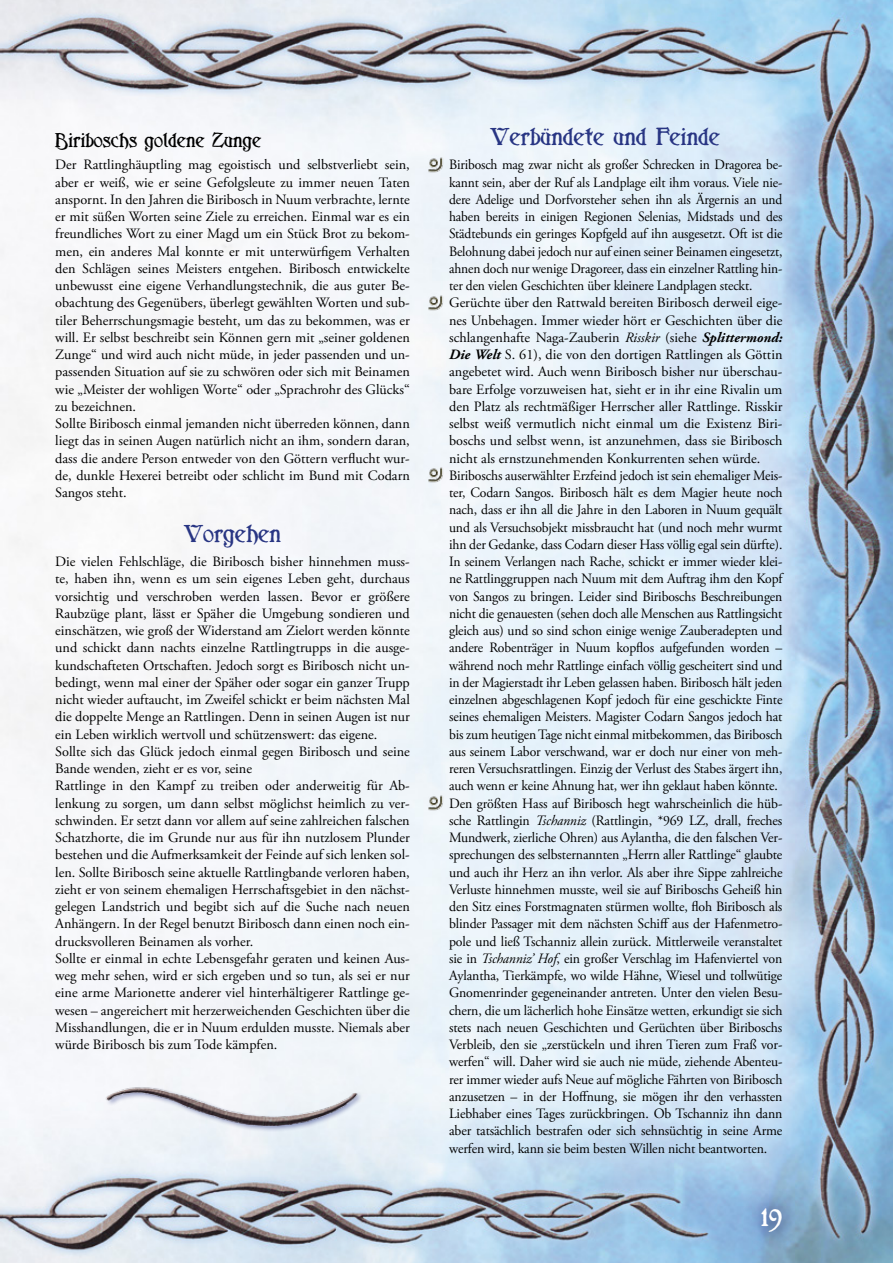
<style>
.page{position:relative;width:893px;height:1263px;background:#fff}
.page>*{position:absolute;margin:0;border:0;box-sizing:border-box;transform-origin:0 0}
.t1{font:42px "Historisch Brief 21";color:#fff}
.Ü3{font:33px "Historisch Brief 21";color:#283583}
.Ü4{font:27px "Historisch Brief 21";color:#000}
.t2{font:14.25px/17.2px "Adobe Garamond Pro";color:#000;text-align:justify}
.t3{font:14.25px/17.2px "Adobe Garamond Pro";color:#000;text-align:justify;scale:.96 1}
.t4{font:14.25px/17.2px "Adobe Garamond Pro";color:#000;text-align:justify;scale:.95 1}
.s1{font-style:italic}
.s2{font-weight:700;font-style:italic}
</style>
<div class="page">
<img style="left:0;top:0;width:893px;height:1263px">
<div style="left:742px;top:1189px;width:59px;height:61px;background:#283583;opacity:.4"></div>
<img style="left:428px;top:156px;width:21px;height:18px">
<img style="left:428px;top:294px;width:21px;height:18px">
<img style="left:428px;top:466px;width:21px;height:18px">
<img style="left:428px;top:794px;width:21px;height:18px">
<img style="left:98px;top:1070px;width:270px;height:66px">
<p class="Ü4" style="left:55px;top:127px;width:208px">Biriboschs goldene Zunge</p>
<p class="t2" style="left:55px;top:157px;width:356px">Der Rattlinghäuptling mag egoistisch und selbstverliebt sein, aber er weiß, wie er seine Gefolgsleute zu immer neuen Taten anspornt. In den Jahren die Biribosch in Nuum verbrachte, lernte er mit süßen Worten seine Ziele zu erreichen. Einmal war es ein freundliches Wort zu einer Magd um ein Stück Brot zu bekom&shy;men, ein anderes Mal konnte er mit unterwürfigem Verhalten den Schlägen seines Meisters entgehen. Biribosch entwickelte unbewusst eine eigene Verhandlungstechnik, die aus guter Be&shy;obachtung des Gegenübers, überlegt gewählten Worten und sub&shy;tiler Beherrschungsmagie besteht, um das zu bekommen, was er will. Er selbst beschreibt sein Können gern mit „seiner goldenen Zunge“ und wird auch nicht müde, in jeder passenden und un&shy;passenden Situation auf sie zu schwören oder sich mit Beinamen wie „Meister der wohligen Worte“ oder „Sprachrohr des Glücks“ zu bezeichnen.</p>
<p class="t2" style="left:55px;top:415px;width:356px">Sollte Biribosch einmal jemanden nicht überreden können, dann liegt das in seinen Augen natürlich nicht an ihm, sondern daran, dass die andere Person entweder von den Göttern verflucht wur&shy;de, dunkle Hexerei betreibt oder schlicht im Bund mit Codarn Sangos steht.</p>
<p class="Ü3" style="left:184px;top:518px;width:99px">Vorgehen</p>
<p class="t2" style="left:55px;top:553px;width:356px">Die vielen Fehlschläge, die Biribosch bisher hinnehmen muss&shy;te, haben ihn, wenn es um sein eigenes Leben geht, durchaus vorsichtig und verschroben werden lassen. Bevor er größere Raubzüge plant, lässt er Späher die Umgebung sondieren und einschätzen, wie groß der Widerstand am Zielort werden könnte und schickt dann nachts einzelne Rattlingtrupps in die ausge&shy;kundschafteten Ortschaften. Jedoch sorgt es Biribosch nicht un&shy;bedingt, wenn mal einer der Späher oder sogar ein ganzer Trupp nicht wieder auftaucht, im Zweifel schickt er beim nächsten Mal die doppelte Menge an Rattlingen. Denn in seinen Augen ist nur ein Leben wirklich wertvoll und schützenswert: das eigene.</p>
<p class="t2" style="left:55px;top:743px;width:356px">Sollte sich das Glück jedoch einmal gegen Biribosch und seine<br>Bande wenden, zieht er es vor, seine</p>
<p class="t2" style="left:55px;top:778px;width:356px">Rattlinge in den Kampf zu treiben oder anderweitig für Ab&shy;lenkung zu sorgen, um dann selbst möglichst heimlich zu ver&shy;schwinden. Er setzt dann vor allem auf seine zahlreichen falschen Schatzhorte, die im Grunde nur aus für ihn nutzlosem Plunder bestehen und die Aufmerksamkeit der Feinde auf sich lenken sol&shy;len. Sollte Biribosch seine aktuelle Rattlingbande verloren haben, zieht er von seinem ehemaligen Herrschaftsgebiet in den nächst&shy;gelegen Landstrich und begibt sich auf die Suche nach neuen Anhängern. In der Regel benutzt Biribosch dann einen noch ein&shy;drucksvolleren Beinamen als vorher.</p>
<p class="t2" style="left:55px;top:950px;width:356px">Sollte er einmal in echte Lebensgefahr geraten und keinen Aus&shy;weg mehr sehen, wird er sich ergeben und so tun, als sei er nur eine arme Marionette anderer viel hinterhältigerer Rattlinge ge&shy;wesen – angereichert mit herzerweichenden Geschichten über die Misshandlungen, die er in Nuum erdulden musste. Niemals aber würde Biribosch bis zum Tode kämpfen.</p>
<p class="Ü3" style="left:490px;top:121px;width:232px">Verbündete und Feinde</p>
<p class="t4" style="left:449px;top:157px;width:352px">Biribosch mag zwar nicht als großer Schrecken in Dragorea be&shy;kannt sein, aber der Ruf als Landplage eilt ihm voraus. Viele nie&shy;dere Adelige und Dorfvorsteher sehen ihn als Ärgernis an und haben bereits in einigen Regionen Selenias, Midstads und des Städtebunds ein geringes Kopfgeld auf ihn ausgesetzt. Oft ist die Belohnung dabei jedoch nur auf einen seiner Beinamen eingesetzt, ahnen doch nur wenige Dragoreer, dass ein einzelner Rattling hin&shy;ter den vielen Geschichten über kleinere Landplagen steckt.</p>
<p class="t2" style="left:449px;top:295px;width:335px">Gerüchte über den Rattwald bereiten Biribosch derweil eige&shy;nes Unbehagen. Immer wieder hört er Geschichten über die schlangenhafte Naga-Zauberin <span class="s1">Risskir</span> (siehe <span class="s2">Splittermond:<br>Die Welt</span> S. 61), die von den dortigen Rattlingen als Göttin angebetet wird. Auch wenn Biribosch bisher nur überschau&shy;bare Erfolge vorzuweisen hat, sieht er in ihr eine Rivalin um den Platz als rechtmäßiger Herrscher aller Rattlinge. Risskir selbst weiß vermutlich nicht einmal um die Existenz Biri&shy;boschs und selbst wenn, ist anzunehmen, dass sie Biribosch nicht als ernstzunehmenden Konkurrenten sehen würde.</p>
<p class="t3" style="left:449px;top:467px;width:349px">Biriboschs auserwählter Erzfeind jedoch ist sein ehemaliger Meis&shy;ter, Codarn Sangos. Biribosch hält es dem Magier heute noch nach, dass er ihn all die Jahre in den Laboren in Nuum gequält und als Versuchsobjekt missbraucht hat (und noch mehr wurmt ihn der Gedanke, dass Codarn dieser Hass völlig egal sein dürfte).<br>In seinem Verlangen nach Rache, schickt er immer wieder klei&shy;ne Rattlinggruppen nach Nuum mit dem Auftrag ihm den Kopf von Sangos zu bringen. Leider sind Biriboschs Beschreibungen nicht die genauesten (sehen doch alle Menschen aus Rattlingsicht gleich aus) und so sind schon einige wenige Zauberadepten und andere Robenträger in Nuum kopflos aufgefunden worden – während noch mehr Rattlinge einfach völlig gescheitert sind und in der Magierstadt ihr Leben gelassen haben. Biribosch hält jeden einzelnen abgeschlagenen Kopf jedoch für eine geschickte Finte seines ehemaligen Meisters. Magister Codarn Sangos jedoch hat bis zum heutigen Tage nicht einmal mitbekommen, das Biribosch aus seinem Labor verschwand, war er doch nur einer von meh&shy;reren Versuchsrattlingen. Einzig der Verlust des Stabes ärgert ihn, auch wenn er keine Ahnung hat, wer ihn geklaut haben könnte.</p>
<p class="t2" style="left:449px;top:795px;width:335px">Den größten Hass auf Biribosch hegt wahrscheinlich die hüb&shy;sche Rattlingin <span class="s1">Tschanniz</span> (Rattlingin, *969 LZ, drall, freches Mundwerk, zierliche Ohren) aus Aylantha, die den falschen Ver&shy;sprechungen des selbsternannten „Herrn aller Rattlinge“ glaubte und auch ihr Herz an ihn verlor. Als aber ihre Sippe zahlreiche Verluste hinnehmen musste, weil sie auf Biriboschs Geheiß hin den Sitz eines Forstmagnaten stürmen wollte, floh Biribosch als blinder Passager mit dem nächsten Schiff aus der Hafenmetro&shy;pole und ließ Tschanniz allein zurück. Mittlerweile veranstaltet sie in <span class="s1">Tschanniz’ Hof</span>, ein großer Verschlag im Hafenviertel von Aylantha, Tierkämpfe, wo wilde Hähne, Wiesel und tollwütige Gnomenrinder gegeneinander antreten. Unter den vielen Besu&shy;chern, die um lächerlich hohe Einsätze wetten, erkundigt sie sich stets nach neuen Geschichten und Gerüchten über Biriboschs Verbleib, den sie „zerstückeln und ihren Tieren zum Fraß vor&shy;werfen“ will. Daher wird sie auch nie müde, ziehende Abenteu&shy;rer immer wieder aufs Neue auf mögliche Fährten von Biribosch anzusetzen – in der Hoffnung, sie mögen ihr den verhassten Liebhaber eines Tages zurückbringen. Ob Tschanniz ihn dann aber tatsächlich bestrafen oder sich sehnsüchtig in seine Arme werfen wird, kann sie beim besten Willen nicht beantworten.</p>
<h1 class="t1" style="left:761px;top:1195px;width:22px">19</h1>
</div>
